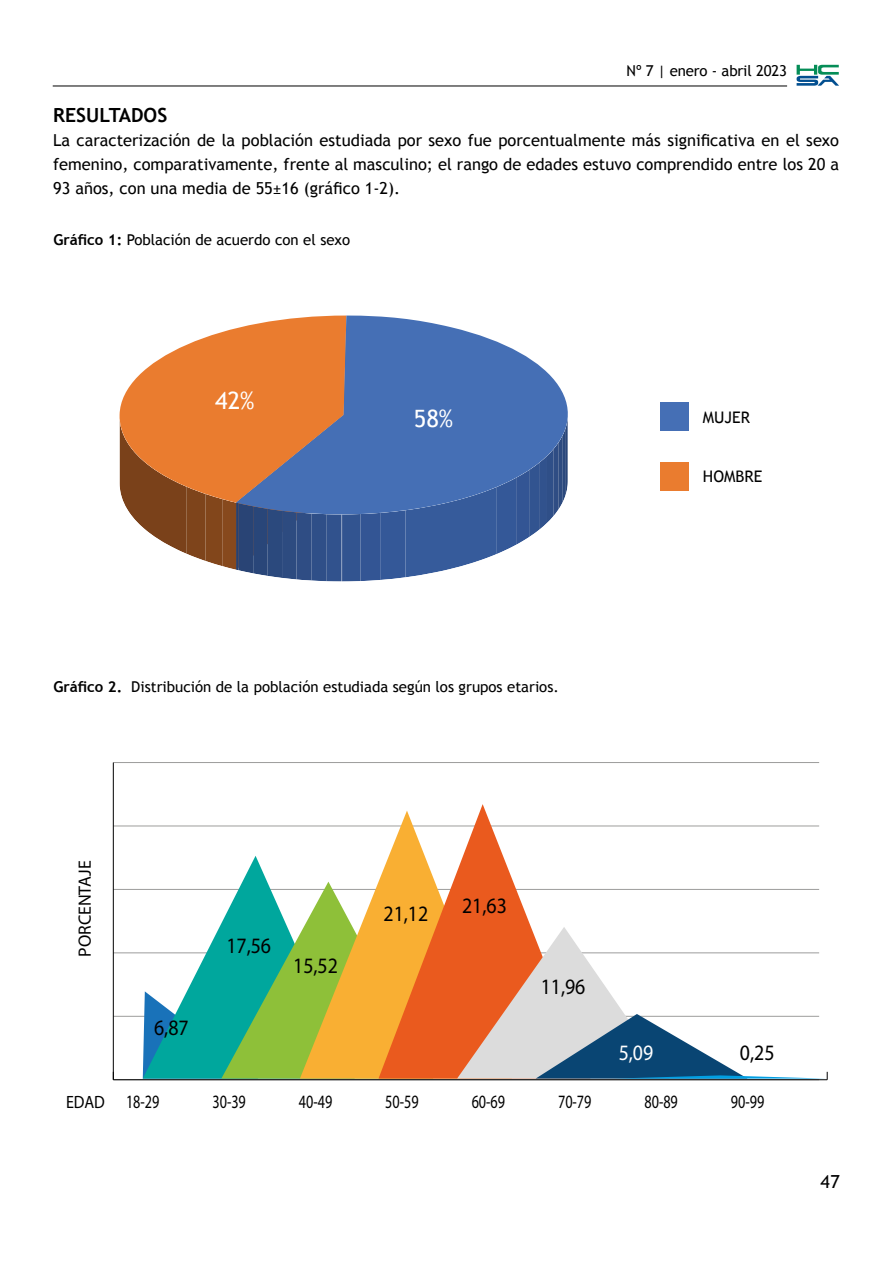
<style>
.page{position:relative;width:893px;height:1263px;background:#fff}
.page>*{position:absolute;margin:0;border:0;box-sizing:border-box;transform-origin:0 0}
.t1{font:23.85px "Trebuchet MS";color:#fff}
.t2{font:22.05px "Myriad Pro";color:#000;scale:.9 1}
.t3{font:22.05px "Myriad Pro";color:#fff;scale:.9 1}
.t4{font:700 19.5px "Trebuchet MS";color:#000}
.t5{font:18.9px "Myriad Pro";color:#000;scale:.75 1}
.t6{font:18px "Trebuchet MS";color:#000}
.t7{font:17.85px "Myriad Pro";color:#000}
.t8{font:16.5px/24px "Trebuchet MS";color:#000;text-align:justify}
.t9{font:15.9px "Trebuchet MS";color:#000}
.t10{font:15px "Trebuchet MS";color:#000}
.s1{font-weight:700}
.s2{font-size:17.85px}
</style>
<div class="page">
<hr style="left:53px;top:86px;width:734px;height:1px;background:#000">
<svg style="left:797px;top:65px;width:42px;height:21px"></svg>
<svg style="left:119px;top:328px;width:436px;height:253px"></svg>
<svg style="left:236px;top:316px;width:332px;height:198px;background:#787b98"></svg>
<div style="left:660px;top:403px;width:28px;height:28px;background:#456fb5"></div>
<div style="left:660px;top:462px;width:28px;height:28px;background:#ea7c2f"></div>
<hr style="left:113px;top:1016px;width:706px;height:1px;background:#9d9d9c">
<hr style="left:113px;top:952px;width:706px;height:1px;background:#9d9d9c">
<hr style="left:113px;top:889px;width:706px;height:1px;background:#9d9d9c">
<hr style="left:113px;top:825px;width:706px;height:1px;background:#9d9d9c">
<hr style="left:113px;top:762px;width:706px;height:1px;background:#9d9d9c">
<svg style="left:242px;top:856px;width:26px;height:26px"></svg>
<svg style="left:143px;top:882px;width:157px;height:196px"></svg>
<svg style="left:300px;top:825px;width:78px;height:253px"></svg>
<svg style="left:378px;top:804px;width:212px;height:274px"></svg>
<hr style="left:113px;top:1079px;width:714px;height:1px;background:#000">
<hr style="left:113px;top:762px;width:1px;height:318px;background:#000">
<svg style="left:457px;top:927px;width:371px;height:153px"></svg>
<p class="t10" style="left:627px;top:62px;width:162px">Nº 7 | enero - abril 2023</p>
<p class="t4" style="left:53px;top:104px;width:116px">RESULTADOS</p>
<p class="t8" style="left:53px;top:128px;width:787px">La caracterización de la población estudiada por sexo fue porcentualmente más significativa en el sexo femenino, comparativamente, frente al masculino; el rango de edades estuvo comprendido entre los 20 a 93 años, con una media de 55±16 (gráfico 1-2).</p>
<p class="t10" style="left:53px;top:231px;width:298px"><span class="s1">Gráfico 1:</span> Población de acuerdo con el sexo</p>
<h1 class="t1" style="left:215px;top:387px;width:41px">42%</h1>
<h1 class="t1" style="left:414px;top:405px;width:41px">58%</h1>
<p class="t9" style="left:703px;top:408px;width:49px">MUJER</p>
<p class="t9" style="left:703px;top:467px;width:61px">HOMBRE</p>
<p class="t10" style="left:53px;top:678px;width:507px"><span class="s1">Gráfico 2.</span> Distribución de la población estudiada según los grupos etarios.</p>
<p class="t7" style="left:74px;top:957px;width:98px;rotate:-90deg">PORCENTAJE</p>
<h2 class="t2" style="left:154px;top:1014px;width:40px">6,87</h2>
<h2 class="t2" style="left:226px;top:932px;width:51px">17,56</h2>
<h2 class="t2" style="left:293px;top:952px;width:51px">15,52</h2>
<h2 class="t2" style="left:383px;top:900px;width:51px">21,12</h2>
<h2 class="t2" style="left:462px;top:892px;width:51px">21,63</h2>
<h2 class="t2" style="left:541px;top:972px;width:51px">11,96</h2>
<h2 class="t3" style="left:619px;top:1039px;width:40px">5,09</h2>
<h2 class="t2" style="left:740px;top:1039px;width:40px">0,25</h2>
<p class="t5" style="left:66px;top:1089px;width:126px"><span class="s2">EDAD</span> 18-29</p>
<p class="t5" style="left:212px;top:1089px;width:46px">30-39</p>
<p class="t5" style="left:299px;top:1089px;width:46px">40-49</p>
<p class="t5" style="left:385px;top:1089px;width:46px">50-59</p>
<p class="t5" style="left:472px;top:1089px;width:46px">60-69</p>
<p class="t5" style="left:558px;top:1089px;width:46px">70-79</p>
<p class="t5" style="left:644px;top:1089px;width:46px">80-89</p>
<p class="t5" style="left:731px;top:1089px;width:46px">90-99</p>
<p class="t6" style="left:820px;top:1171px;width:21px">47</p>
</div>
